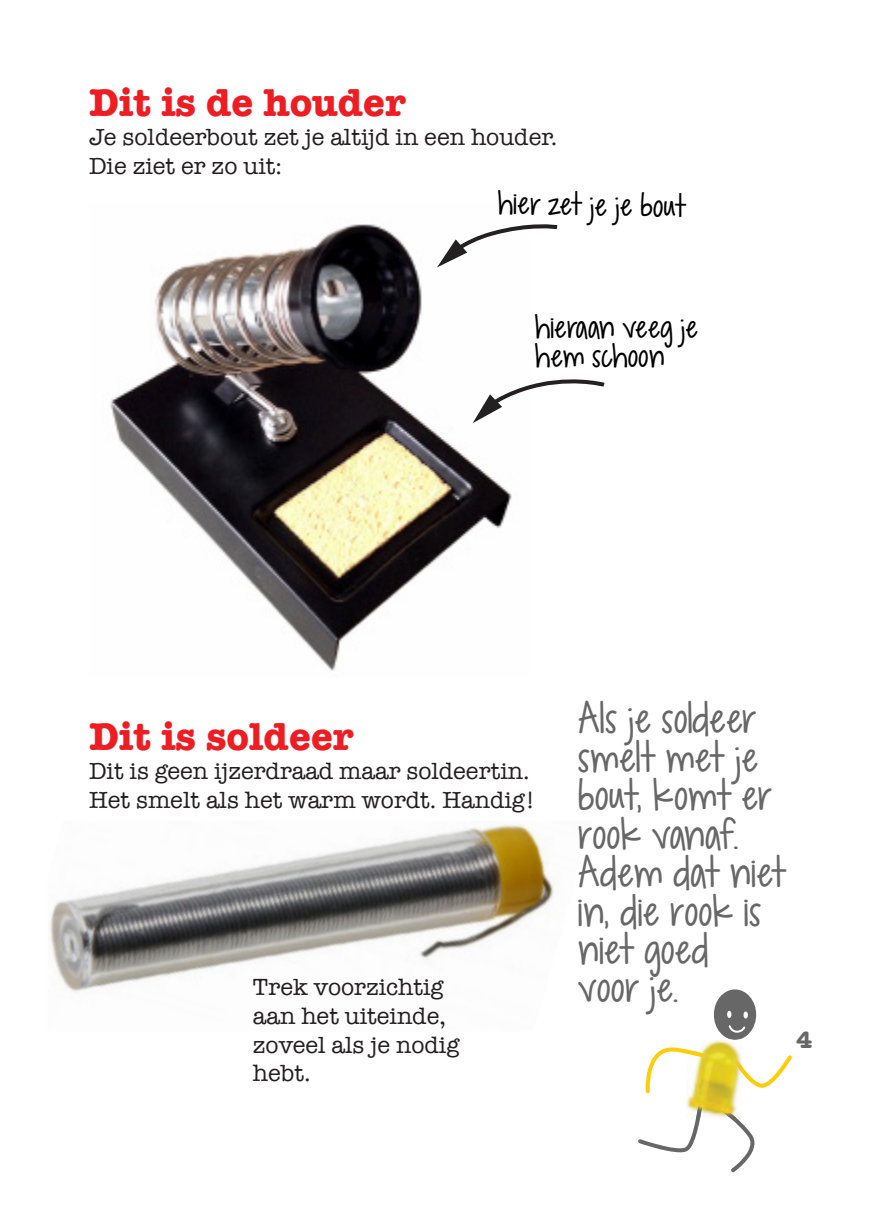
<style>
.page{position:relative;width:874px;height:1225px;background:#fff}
.page>*{position:absolute;margin:0;border:0;box-sizing:border-box;transform-origin:0 0}
.t1{font:700 40px "American Typewriter";color:#ee1d23}
.t2{font:32px/38.4px "KG Dropsof Jupiter";color:#676767}
.t3{font:24px/28.8px "American Typewriter";color:#231f20}
.t4{font:24px/28.8px "KG Dropsof Jupiter";color:#000}
.t5{font:700 24px "American Typewriter";color:#676767}
</style>
<div class="page">
<svg style="left:730px;top:1118px;width:24px;height:54px"></svg>
<svg style="left:638px;top:1118px;width:63px;height:34px"></svg>
<div style="left:713px;top:989px;width:42px;height:51px;background:#676767;border-radius:50%"></div>
<svg style="left:728px;top:1025px;width:17px;height:7px"></svg>
<svg style="left:726px;top:1010px;width:5px;height:8px"></svg>
<svg style="left:743px;top:1011px;width:4px;height:7px"></svg>
<svg style="left:645px;top:1047px;width:40px;height:46px"></svg>
<svg style="left:742px;top:1055px;width:49px;height:32px"></svg>
<img style="left:686px;top:1039px;width:55px;height:79px">
<img style="left:718px;top:1106px;width:18px;height:12px">
<img style="left:695px;top:1104px;width:7px;height:14px">
<img style="left:685px;top:1049px;width:20px;height:8px">
<img style="left:733px;top:1059px;width:9px;height:14px">
<img style="left:49px;top:823px;width:506px;height:169px">
<img style="left:110px;top:224px;width:402px;height:447px">
<svg style="left:437px;top:224px;width:120px;height:43px"></svg>
<svg style="left:472px;top:375px;width:133px;height:48px"></svg>
<p class="t1" style="left:89px;top:68px;width:318px">Dit is de houder</p>
<p class="t3" style="left:89px;top:122px;width:469px">Je soldeerbout zet je altijd in een houder.</p>
<p class="t3" style="left:89px;top:151px;width:194px">Die ziet er zo uit:</p>
<p class="t4" style="left:498px;top:189px;width:190px;rotate:1deg">hier zet je je bout</p>
<p class="t4" style="left:534px;top:313px;width:165px">hieraan veeg je hem schoon</p>
<p class="t1" style="left:89px;top:702px;width:265px">Dit is soldeer</p>
<p class="t3" style="left:89px;top:756px;width:442px">Dit is geen ijzerdraad maar soldeertin.</p>
<p class="t3" style="left:89px;top:784px;width:447px">Het smelt als het warm wordt. Handig!</p>
<p class="t3" style="left:253px;top:971px;width:208px">Trek voorzichtig aan het uiteinde, zoveel als je nodig hebt.</p>
<p class="t2" style="left:577px;top:700px;width:210px">Als je soldeer smelt met je bout, komt er rook vanaf.<br>Adem dat niet in, die rook is niet goed</p>
<p class="t2" style="left:577px;top:969px;width:102px">voor je.</p>
<p class="t5" style="left:796px;top:1019px;width:17px">4</p>
</div>
